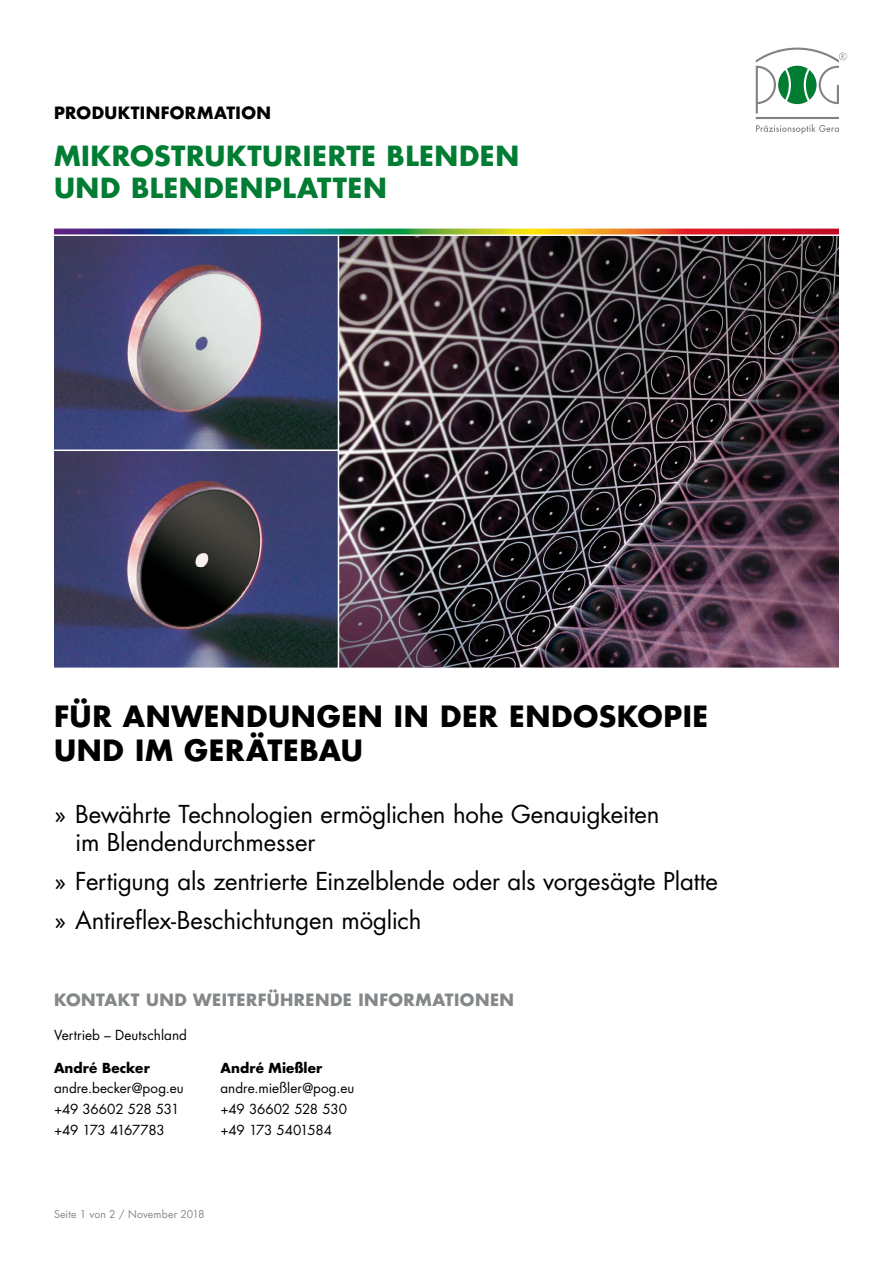
<style>
.page{position:relative;width:893px;height:1263px;background:#fff}
.page>*{position:absolute;margin:0;border:0;box-sizing:border-box;transform-origin:0 0}
.t1{font:700 28.5px/34.2px "Futura Std";letter-spacing:.025em;color:#000}
.t2{font:700 27px/32.4px "Futura Std";letter-spacing:.025em;color:#007c33}
.t3{font:24px/28.5px "Futura Std";letter-spacing:-.01em;color:#000}
.t4{font:700 16.5px "Futura Std";letter-spacing:.03em;color:#84888a}
.t5{font:700 16.5px "Futura Std";letter-spacing:.03em;color:#000}
.t6{font:13.5px/20.7px "Futura Std";color:#000}
.t7{font:700 13.5px "Futura Std";color:#000}
.t8{font:10.5px "Futura Std";letter-spacing:.01em;color:#84888a}
</style>
<div class="page">
<img style="left:340px;top:237px;width:499px;height:431px">
<svg style="left:54px;top:237px;width:286px;height:212px;background:#5b5e7d"></svg>
<svg style="left:54px;top:449px;width:286px;height:219px;background:#3d405e"></svg>
<svg style="left:756px;top:48px;width:91px;height:86px"></svg>
<svg style="left:54px;top:228px;width:785px;height:9px;background:#90897a"></svg>
<p class="t5" style="left:54px;top:102px;width:218px">PRODUKTINFORMATION</p>
<p class="t2" style="left:54px;top:139px;width:467px">MIKROSTRUKTURIERTE BLENDEN<br>UND BLENDENPLATTEN</p>
<p class="t1" style="left:54px;top:699px;width:656px">FÜR ANWENDUNGEN IN DER ENDOSKOPIE<br>UND IM GERÄTEBAU</p>
<p class="t3" style="left:75px;top:800px;width:586px;text-indent:-21px">» Bewährte Technologien ermöglichen hohe Genauigkeiten im Blendendurchmesser</p>
<p class="t3" style="left:54px;top:862px;width:666px;line-height:38.7px">» Fertigung als zentrierte Einzelblende oder als vorgesägte Platte » Antireflex-Beschichtungen möglich</p>
<p class="t4" style="left:54px;top:989px;width:462px">KONTAKT UND WEITERFÜHRENDE INFORMATIONEN</p>
<p class="t6" style="left:54px;top:1024px;width:135px">Vertrieb – Deutschland</p>
<p class="t7" style="left:54px;top:1058px;width:97px">ANDRÉ BECKER</p>
<p class="t6" style="left:54px;top:1078px;width:131px">andre.becker@pog.eu +49 36602 528 531 +49 173 4167783</p>
<p class="t7" style="left:220px;top:1058px;width:103px">ANDRÉ MIEßLER</p>
<p class="t6" style="left:220px;top:1078px;width:135px">andre.mießler@pog.eu +49 36602 528 530 +49 173 5401584</p>
<p class="t8" style="left:54px;top:1207px;width:152px">Seite 1 von 2 / November 2018</p>
</div>
